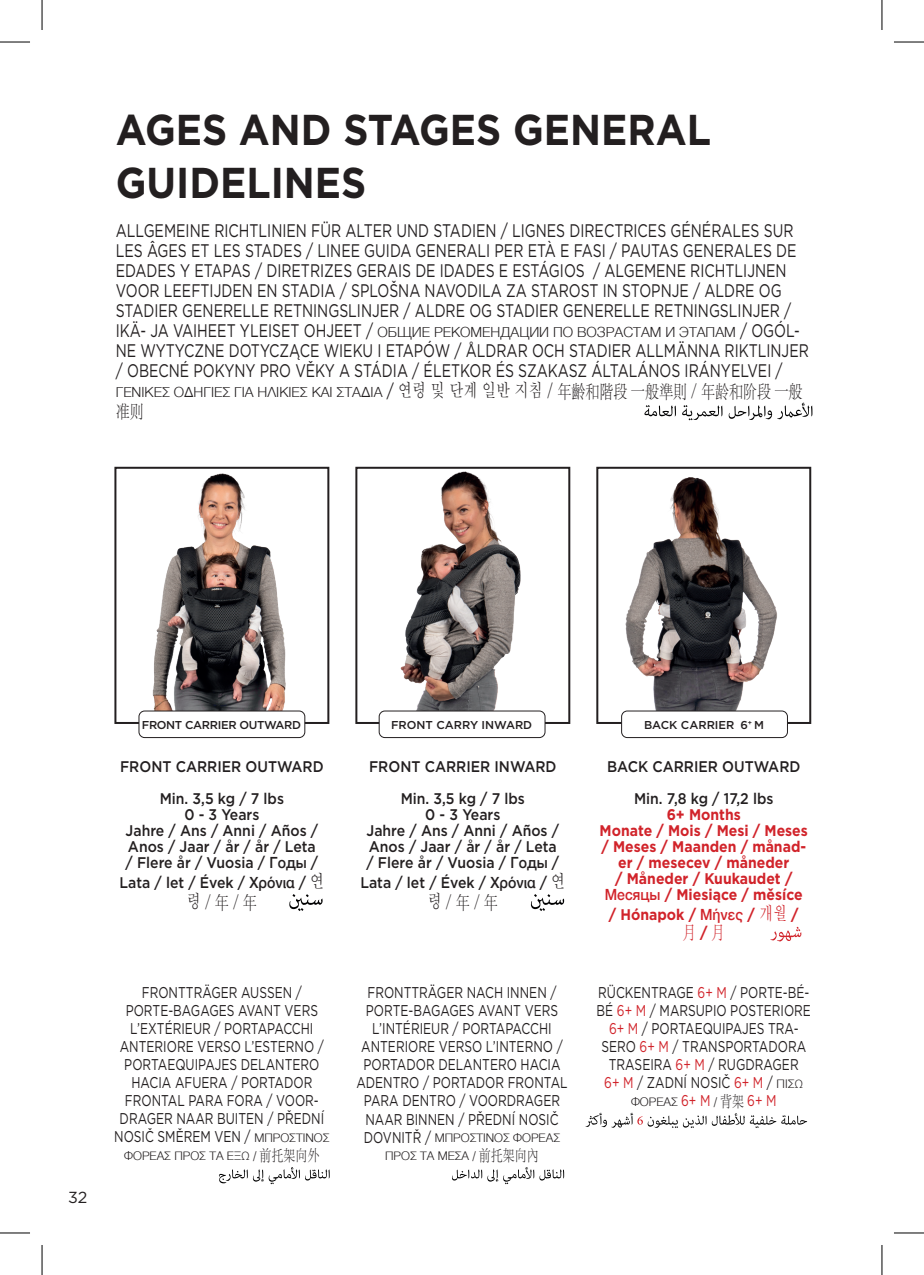
<style>
.page{position:relative;width:924px;height:1275px;background:#fff}
.page>*{position:absolute;margin:0;border:0;box-sizing:border-box;transform-origin:0 0}
.t1{font:700 43.2px/52.8px "Gotham";color:#231f20;scale:.91 1}
.t2{font:18.2px/20px "Gotham";color:#231f20;scale:.77 1}
.t3{font:18.2px "ST Song";color:#231f20;scale:.77 1}
.t4{font:18.2px "ST Song";color:#d1232a;scale:.77 1}
.t5{font:16px "Gotham";color:#231f20}
.t6{font:15.6px/18px "Gotham";color:#231f20;text-align:center;scale:.77 1}
.t7{font:500 15.4px/16px "Gotham";color:#231f20;text-align:center;scale:.91 1}
.t8{font:700 15.4px/16px "Gotham";color:#d1232a;text-align:center;scale:.91 1}
.t9{font:300 14px "Helvetica";color:#231f20}
.t10{font:300 12px/18px "Helvetica";color:#231f20;text-align:center}
.t11{font:500 11.4px "Gotham";letter-spacing:-.015em;color:#231f20}
.s1{font-family:"Gotham";font-weight:400;font-size:18.2px}
.s2{font-family:"Adobe Myungjo Std";font-weight:500;font-size:18.2px}
.s3{font-family:"ST Song";font-weight:400;font-size:18.2px}
.s4{font-family:"Helvetica Neue"}
.s5{font-family:"Adobe Myungjo Std";font-size:18.2px}
.s6{font-family:"Adobe Myungjo Std";font-weight:500}
.s7{font-family:"Helvetica";font-weight:300;font-size:12px}
.s8{font-family:"ST Song";font-weight:400;font-size:15.6px}
.s9{font-family:"Gotham";font-weight:400;font-size:15.6px}
.s10{font-family:"Helvetica Neue";font-weight:500}
.s11{font-family:"Gotham";font-weight:700;font-size:15.4px}
.s12{color:#d1232a}
.s13{font-family:"Gotham";font-weight:400;font-size:15.6px;color:#d1232a}
</style>
<div class="page">
<img style="left:625px;top:477px;width:163px;height:244px">
<div style="left:596px;top:467px;width:214px;height:257px;border:2px solid #231f20"></div>
<img style="left:140px;top:473px;width:166px;height:248px">
<div style="left:114px;top:467px;width:215px;height:257px;border:2px solid #231f20"></div>
<img style="left:380px;top:471px;width:166px;height:250px">
<div style="left:355px;top:467px;width:215px;height:257px;border:2px solid #231f20"></div>
<div style="left:139px;top:711px;width:166px;height:26px;background:#fff;border-radius:6px"></div>
<div style="left:138px;top:710px;width:167px;height:28px;border:1px solid #231f20;border-radius:6px"></div>
<div style="left:379px;top:711px;width:165px;height:26px;background:#fff;border-radius:6px"></div>
<div style="left:378px;top:710px;width:167px;height:28px;border:1px solid #231f20;border-radius:6px"></div>
<div style="left:621px;top:711px;width:166px;height:26px;background:#fff;border-radius:6px"></div>
<div style="left:621px;top:710px;width:166px;height:28px;border:1px solid #231f20;border-radius:6px"></div>
<svg style="left:644px;top:405px;width:31px;height:11px"></svg>
<svg style="left:682px;top:405px;width:40px;height:15px"></svg>
<svg style="left:728px;top:403px;width:84px;height:17px"></svg>
<svg style="left:219px;top:1167px;width:110px;height:17px"></svg>
<svg style="left:452px;top:1167px;width:112px;height:17px"></svg>
<svg style="left:289px;top:894px;width:33px;height:17px"></svg>
<svg style="left:530px;top:894px;width:34px;height:17px"></svg>
<svg style="left:770px;top:926px;width:31px;height:15px"></svg>
<svg style="left:585px;top:1112px;width:221px;height:16px"></svg>
<hr style="left:0;top:42px;width:30px;height:1px;background:#000">
<hr style="left:893px;top:42px;width:30px;height:1px;background:#000">
<hr style="left:0;top:1232px;width:30px;height:1px;background:#000">
<hr style="left:893px;top:1232px;width:30px;height:1px;background:#000">
<hr style="left:42px;top:0;width:1px;height:30px;background:#000">
<hr style="left:42px;top:1245px;width:1px;height:30px;background:#000">
<hr style="left:881px;top:0;width:1px;height:30px;background:#000">
<hr style="left:881px;top:1245px;width:1px;height:30px;background:#000">
<h1 class="t1" style="left:116px;top:103px;width:655px">AGES AND STAGES GENERAL<br>GUIDELINES</h1>
<p class="t2" style="left:116px;top:220px;width:885px">ALLGEMEINE RICHTLINIEN FÜR ALTER UND STADIEN / LIGNES DIRECTRICES GÉNÉRALES SUR LES ÂGES ET LES STADES / LINEE GUIDA GENERALI PER ETÀ E FASI / PAUTAS GENERALES DE EDADES Y ETAPAS / DIRETRIZES GERAIS DE IDADES E ESTÁGIOS / ALGEMENE RICHTLIJNEN VOOR LEEFTIJDEN EN STADIA / SPLOŠNA NAVODILA ZA STAROST IN STOPNJE / ALDRE OG STADIER GENERELLE RETNINGSLINJER / ALDRE OG STADIER GENERELLE RETNINGSLINJER /</p>
<p class="t9" style="left:116px;top:320px;width:685px"><span class="s1">IKÄ- JA VAIHEET YLEISET OHJEET /</span> ОБЩИЕ РЕКОМЕНДАЦИИ ПО ВОЗРАСТАМ И ЭТАПАМ <span class="s1">/ OGÓL-</span></p>
<p class="t2" style="left:116px;top:340px;width:901px">NE WYTYCZNE DOTYCZĄCE WIEKU I ETAPÓW / ÅLDRAR OCH STADIER ALLMÄNNA RIKTLINJER / OBECNÉ POKYNY PRO VĚKY A STÁDIA / ÉLETKOR ÉS SZAKASZ ÁLTALÁNOS IRÁNYELVEI /</p>
<p class="t9" style="left:116px;top:380px;width:688px">ΓΕΝΙΚΈΣ ΟΔΗΓΊΕΣ ΓΙΑ ΗΛΙΚΊΕΣ ΚΑΙ ΣΤΆΔΙΑ <span class="s1">/</span> <span class="s2">연령 및 단계 일반 지침 /</span> <span class="s3">年齡和階段 一般準則 / 年龄和阶段 一般</span></p>
<p class="t3" style="left:116px;top:399px;width:38px">准则</p>
<p class="t5" style="left:68px;top:1187px;width:21px">32</p>
<p class="t11" style="left:142px;top:717px;width:160px">FRONT CARRIER OUTWARD</p>
<p class="t11" style="left:391px;top:717px;width:143px">FRONT CARRY INWARD</p>
<p class="t11" style="left:643px;top:717px;width:121px">BACK CARRIER 6<sup>+</sup> M</p>
<p class="t7" style="left:120px;top:750px;width:225px;line-height:32px">FRONT CARRIER OUTWARD<br>Min. 3,5 kg / 7 lbs</p>
<p class="t7" style="left:125px;top:806px;width:213px">0 - 3 Years<br>Jahre / Ans / Anni / Años /<br>Anos / Jaar / år / år / Leta / Flere år / Vuosia / <span class="s4">Годы</span> /</p>
<p class="t7" style="left:119px;top:874px;width:226px">Lata / let / Évek / <span class="s4">Χρόνια</span> / <span class="s5">연</span></p>
<p class="t3" style="left:187px;top:891px;width:92px"><span class="s6">령</span> / 年 / 年</p>
<p class="t7" style="left:369px;top:750px;width:207px;line-height:32px">FRONT CARRIER INWARD<br>Min. 3,5 kg / 7 lbs</p>
<p class="t7" style="left:366px;top:806px;width:213px">0 - 3 Years<br>Jahre / Ans / Anni / Años /<br>Anos / Jaar / år / år / Leta / Flere år / Vuosia / <span class="s4">Годы</span> /</p>
<p class="t7" style="left:360px;top:874px;width:226px">Lata / let / Évek / <span class="s4">Χρόνια</span> / <span class="s5">연</span></p>
<p class="t3" style="left:427px;top:891px;width:92px"><span class="s6">령</span> / 年 / 年</p>
<p class="t6" style="left:114px;top:983px;width:281px">FRONTTRÄGER AUSSEN /<br>PORTE-BAGAGES AVANT VERS<br>L’EXTÉRIEUR / PORTAPACCHI<br>ANTERIORE VERSO L’ESTERNO /<br>PORTAEQUIPAJES DELANTERO<br>HACIA AFUERA / PORTADOR<br>FRONTAL PARA FORA / VOOR-<br>DRAGER NAAR BUITEN / PŘEDNÍ<br>NOSIČ SMĚREM VEN / <span class="s7">ΜΠΡΟΣΤΙΝΌΣ</span></p>
<p class="t10" style="left:124px;top:1146px;width:197px">ΦΟΡΈΑΣ ΠΡΟΣ ΤΑ ΈΞΩ / <span class="s8">前托架向外</span></p>
<p class="t6" style="left:356px;top:983px;width:276px">FRONTTRÄGER NACH INNEN /<br>PORTE-BAGAGES AVANT VERS<br>L’INTÉRIEUR / PORTAPACCHI<br>ANTERIORE VERSO L’INTERNO /<br>PORTADOR DELANTERO HACIA<br>ADENTRO / PORTADOR FRONTAL<br>PARA DENTRO / VOORDRAGER<br>NAAR BINNEN / PŘEDNÍ NOSIČ</p>
<p class="t10" style="left:364px;top:1128px;width:198px"><span class="s9">DOVNITŘ /</span> ΜΠΡΟΣΤΙΝΌΣ ΦΟΡΈΑΣ<br>ΠΡΟΣ ΤΑ ΜΈΣΑ / <span class="s8">前托架向內</span></p>
<p class="t7" style="left:607px;top:750px;width:214px;line-height:32px">BACK CARRIER OUTWARD<br>Min. 7,8 kg / 17,2 lbs</p>
<p class="t8" style="left:599px;top:806px;width:230px">6+ Months<br>Monate / Mois / Mesi / Meses / Meses / Maanden / månad&shy;er / mesecev / måneder<br>/ Måneder / Kuukaudet /<br><span class="s10">Месяцы</span> / Miesiące / měsíce</p>
<p class="t8" style="left:608px;top:906px;width:210px">/ Hónapok / <span class="s10">Μήνες</span> / <span class="s2">개월</span> /</p>
<p class="t4" style="left:682px;top:921px;width:57px">月 <span class="s11">/</span> 月</p>
<p class="t6" style="left:596px;top:983px;width:280px">RÜCKENTRAGE <span class="s12">6+ M</span> / PORTE-BÉ-<br>BÉ <span class="s12">6+ M</span> / MARSUPIO POSTERIORE<br><span class="s12">6+ M</span> / PORTAEQUIPAJES TRA-<br>SERO <span class="s12">6+ M</span> / TRANSPORTADORA<br>TRASEIRA <span class="s12">6+ M</span> / RUGDRAGER<br><span class="s12">6+ M</span> / ZADNÍ NOSIČ <span class="s12">6+ M</span> / <span class="s7">ΠΊΣΩ</span></p>
<p class="t10" style="left:630px;top:1092px;width:147px">ΦΟΡΈΑΣ <span class="s13">6+ M</span> / <span class="s8">背架</span> <span class="s13">6+ M</span></p>
</div>
